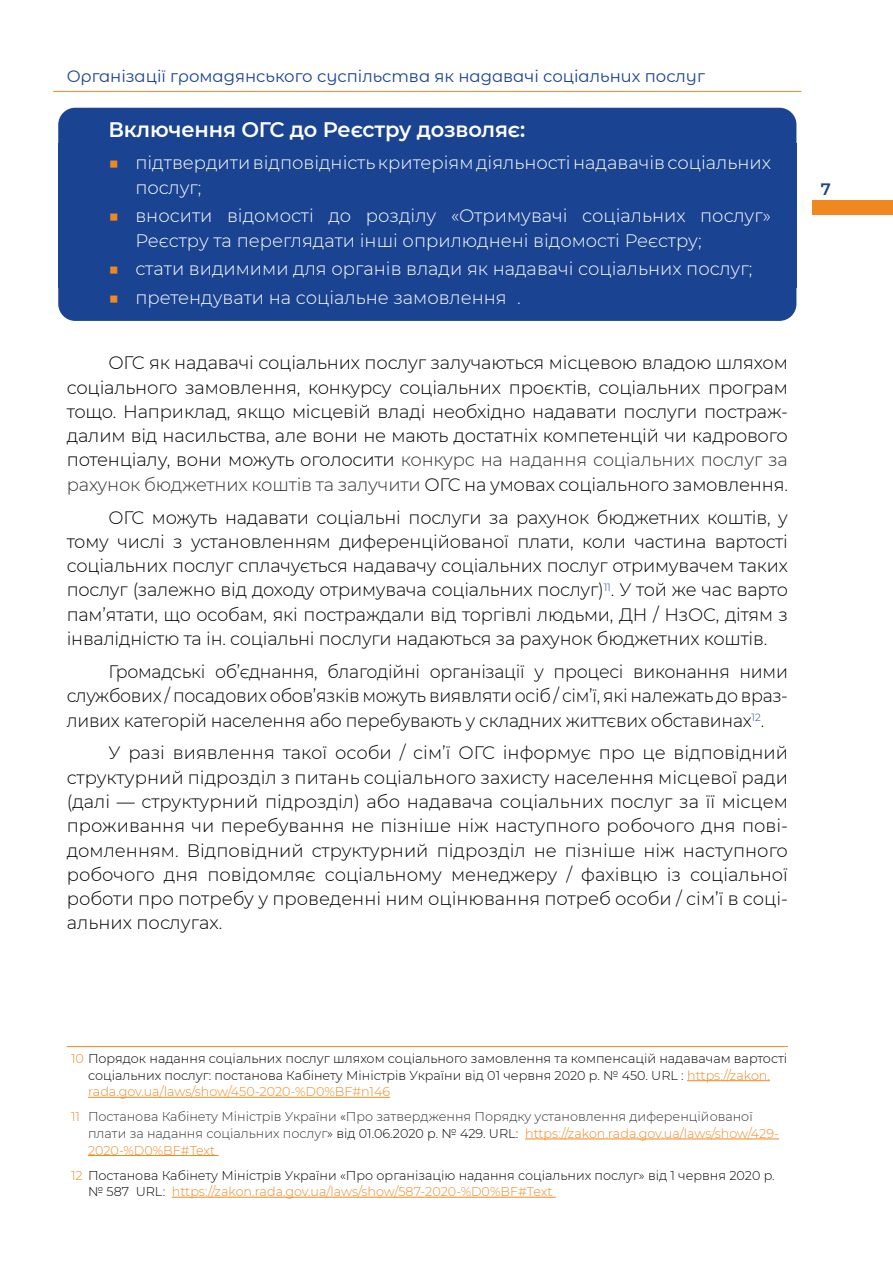
<style>
.page{position:relative;width:893px;height:1263px;background:#fff}
.page>*{position:absolute;margin:0;border:0;box-sizing:border-box;transform-origin:0 0}
.t1{font:600 21px "Montserrat";letter-spacing:-.01em;color:#fff}
.t2{font:300 18px/24.3px "Montserrat";letter-spacing:-.01em;color:#000;text-align:justify}
.t3{font:300 18px/24.3px "Montserrat";color:#fff}
.t4{font:16.5px "Montserrat Alternates";color:#1a4392}
.t5{font:600 16.5px "Montserrat Alternates";color:#1a4392}
.t6{font:300 12.75px/16.5px "Montserrat";color:#000}
.t7{font:300 12.75px/16.5px "Montserrat";color:#333}
.s1{font-weight:400;color:#f08820}
.s2{color:#333}
.s3{color:#f08820}
.s4{color:#000}
</style>
<div class="page">
<div style="left:812px;top:200px;width:81px;height:14px;background:#f08820"></div>
<hr style="left:53px;top:91px;width:748px;height:1px;background:#f08820">
<div style="left:58px;top:108px;width:738px;height:35px;background:#1a4392"></div>
<div style="left:58px;top:143px;width:738px;height:64px;background:#1a4392"></div>
<div style="left:58px;top:196px;width:738px;height:64px;background:#1a4392"></div>
<div style="left:58px;top:249px;width:738px;height:39px;background:#1a4392"></div>
<div style="left:58px;top:288px;width:738px;height:33px;background:#1a4392"></div>
<hr style="left:67px;top:1046px;width:721px;height:1px;background:#f08820">
<hr style="left:687px;top:1080px;width:83px;height:1px;background:#f08820">
<hr style="left:88px;top:1097px;width:302px;height:1px;background:#f08820">
<hr style="left:525px;top:1138px;width:254px;height:1px;background:#f08820">
<hr style="left:88px;top:1155px;width:131px;height:1px;background:#f08820">
<hr style="left:172px;top:1197px;width:384px;height:1px;background:#f08820">
<p class="t4" style="left:67px;top:65px;width:640px">Організації громадянського суспільства як надавачі соціальних послуг</p>
<p class="t1" style="left:108px;top:114px;width:418px">Включення ОГС до Реєстру дозволяє:</p>
<p class="t3" style="left:135px;top:150px;width:637px;text-indent:-27px"><span class="s1">■</span> підтвердити відповідність критеріям діяльності надавачів соціальних послуг;</p>
<p class="t3" style="left:135px;top:203px;width:637px;text-indent:-27px"><span class="s1">■</span> вносити відомості до розділу «Отримувачі соціальних послуг»<br>Реєстру та переглядати інші оприлюднені відомості Реєстру;</p>
<p class="t3" style="left:108px;top:256px;width:645px"><span class="s1">■</span> стати видимими для органів влади як надавачі соціальних послуг;</p>
<p class="t3" style="left:108px;top:284px;width:414px"><span class="s1">■</span> претендувати на соціальне замовлення<sup>10</sup>.</p>
<p class="t2" style="left:67px;top:350px;width:723px;text-indent:42px">ОГС як надавачі соціальних послуг залучаються місцевою владою шляхом соціального замовлення, конкурсу соціальних проєктів, соціальних програм тощо. Наприклад, якщо місцевій владі необхідно надавати послуги постраж&shy;далим від насильства, але вони не мають достатніх компетенцій чи кадрового потенціалу, вони можуть оголосити <span class="s2">конкурс на надання соціальних послуг за рахунок бюджетних коштів та залучити</span> ОГС на умовах соціального замовлення.</p>
<p class="t2" style="left:67px;top:504px;width:723px;text-indent:42px">ОГС можуть надавати соціальні послуги за рахунок бюджетних коштів, у тому числі з установленням диференційованої плати, коли частина вартості соціальних послуг сплачується надавачу соціальних послуг отримувачем таких послуг (залежно від доходу отримувача соціальних послуг)<sup>11</sup>. У той же час варто пам’ятати, що особам, які постраждали від торгівлі людьми, ДН / НзОС, дітям з інвалідністю та ін. соціальні послуги надаються за рахунок бюджетних коштів.</p>
<p class="t2" style="left:67px;top:659px;width:723px;text-indent:42px">Громадські об’єднання, благодійні організації у процесі виконання ними службових / посадових обов’язків можуть виявляти осіб / сім’ї, які належать до враз&shy;ливих категорій населення або перебувають у складних життєвих обставинах<sup>12</sup>.</p>
<p class="t2" style="left:67px;top:740px;width:723px;text-indent:42px">У разі виявлення такої особи / сім’ї ОГС інформує про це відповідний структурний підрозділ з питань соціального захисту населення місцевої ради (далі — структурний підрозділ) або надавача соціальних послуг за її місцем проживання чи перебування не пізніше ніж наступного робочого дня пові&shy;домленням. Відповідний структурний підрозділ не пізніше ніж наступного робочого дня повідомляє соціальному менеджеру / фахівцю із соціальної роботи про потребу у проведенні ним оцінювання потреб особи / сім’ї в соці&shy;альних послугах.</p>
<p class="t5" style="left:821px;top:177px;width:12px">7</p>
<p class="t6" style="left:88px;top:1050px;width:701px;text-indent:-17px"><span class="s3">10</span> Порядок надання соціальних послуг шляхом соціального замовлення та компенсацій надавачам вартості соціальних послуг: постанова Кабінету Міністрів України від 01 червня 2020 р. № 450. URL : <span class="s3">https://zakon. rada.gov.ua/laws/show/450-2020-%D0%BF#n146</span></p>
<p class="t7" style="left:88px;top:1108px;width:692px;text-indent:-17px"><span class="s3">11</span> Постанова Кабінету Міністрів України <span class="s4">«</span>Про затвердження Порядку установлення диференційованої плати за надання соціальних послуг<span class="s4">» від 01.06.2020 р. № 429. URL:</span> <span class="s3">https://zakon.rada.gov.ua/laws/show/429-<br>2020-%D0%BF#Text</span></p>
<p class="t6" style="left:88px;top:1166px;width:688px;text-indent:-17px"><span class="s3">12</span> Постанова Кабінету Міністрів України «Про організацію надання соціальних послуг» від 1 червня 2020 р. № 587 URL: <span class="s3">https://zakon.rada.gov.ua/laws/show/587-2020-%D0%BF#Text</span></p>
</div>
